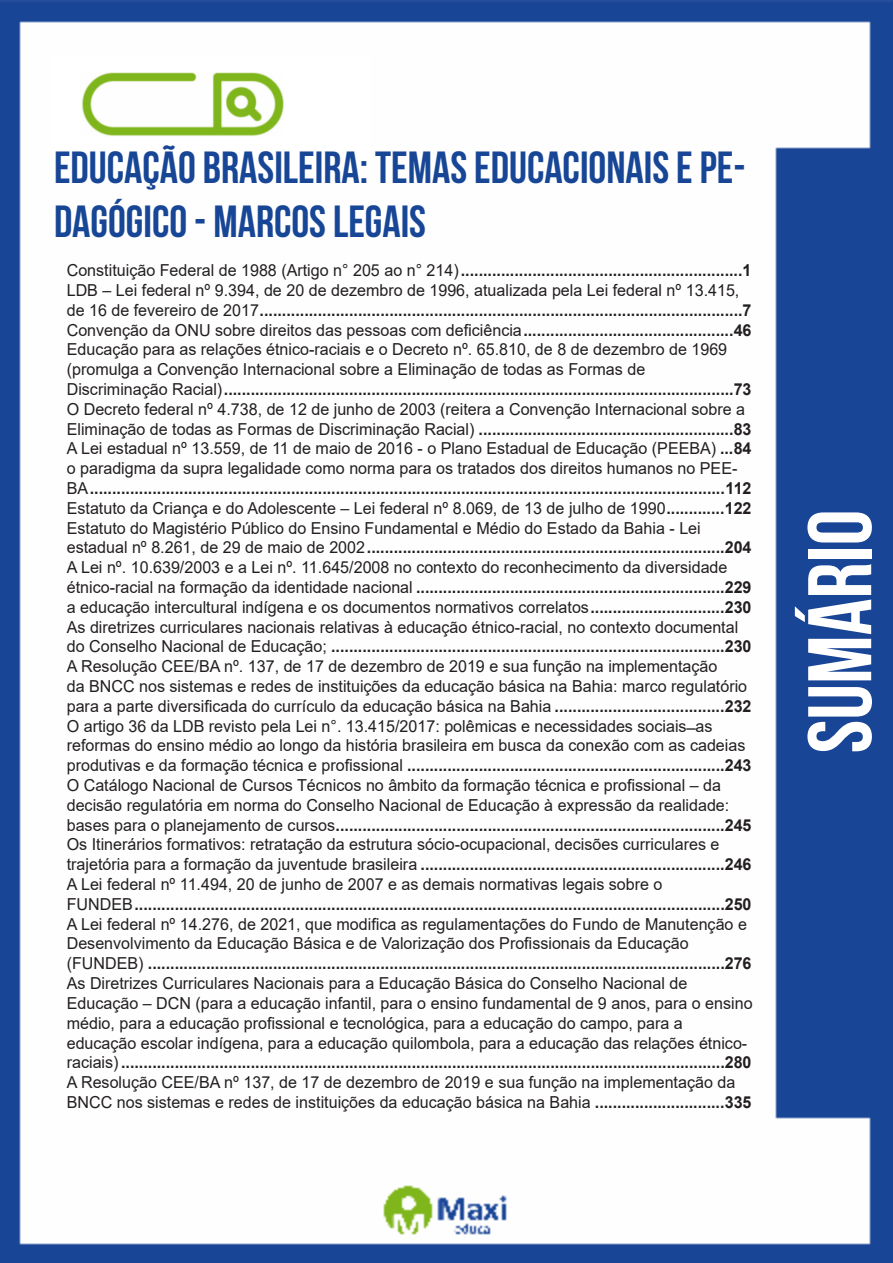
<style>
.page{position:relative;width:893px;height:1263px;background:#fff}
.page>*{position:absolute;margin:0;border:0;box-sizing:border-box;transform-origin:0 0}
.t1{font:700 90px "Bebas Neue";color:#fff}
.t2{font:700 45px/54px "Bebas Neue";color:#184696}
.t3{font:16.5px "Arial";color:#231f20}
.t4{font:700 16.5px "Arial";color:#231f20}
.s1{font-weight:400}
.s2{font-weight:700}
</style>
<div class="page">
<img style="left:0;top:0;width:893px;height:1263px">
<div style="left:53px;top:55px;width:317px;height:121px;background:#fff"></div>
<img style="left:82px;top:72px;width:201px;height:64px">
<p class="t2" style="left:54px;top:139px;width:693px">EDUCAÇÃO BRASILEIRA: TEMAS EDUCACIONAIS E PE-<br>DAGÓGICO - MARCOS LEGAIS</p>
<p class="t4" style="left:67px;top:259px;width:686px"><span class="s1">Constituição Federal de 1988 (Artigo n° 205 ao n° 214)</span>...............................................................1</p>
<p class="t3" style="left:67px;top:279px;width:674px">LDB – Lei federal nº 9.394, de 20 de dezembro de 1996, atualizada pela Lei federal nº 13.415,</p>
<p class="t4" style="left:67px;top:298px;width:686px"><span class="s1">de 16 de fevereiro de 2017</span>............................................................................................................7</p>
<p class="t3" style="left:67px;top:318px;width:686px">Convenção da ONU sobre direitos das pessoas com deficiência<span class="s2">...............................................46</span></p>
<p class="t3" style="left:67px;top:338px;width:662px">Educação para as relações étnico-raciais e o Decreto nº. 65.810, de 8 de dezembro de 1969</p>
<p class="t3" style="left:67px;top:358px;width:580px">(promulga a Convenção Internacional sobre a Eliminação de todas as Formas de</p>
<p class="t4" style="left:67px;top:378px;width:686px"><span class="s1">Discriminação Racial)</span>..................................................................................................................73</p>
<p class="t3" style="left:67px;top:398px;width:680px">O Decreto federal nº 4.738, de 12 de junho de 2003 (reitera a Convenção Internacional sobre a</p>
<p class="t4" style="left:67px;top:417px;width:686px"><span class="s1">Eliminação de todas as Formas de Discriminação Racial)</span> .........................................................83</p>
<p class="t3" style="left:67px;top:437px;width:686px">A Lei estadual nº 13.559, de 11 de maio de 2016 - o Plano Estadual de Educação (PEEBA) <span class="s2">...84</span></p>
<p class="t3" style="left:67px;top:457px;width:672px">o paradigma da supra legalidade como norma para os tratados dos direitos humanos no PEE-</p>
<p class="t4" style="left:67px;top:477px;width:686px"><span class="s1">BA</span>..............................................................................................................................................112</p>
<p class="t3" style="left:67px;top:497px;width:686px">Estatuto da Criança e do Adolescente – Lei federal nº 8.069, de 13 de julho de 1990<span class="s2">.............122</span></p>
<p class="t3" style="left:67px;top:516px;width:635px">Estatuto do Magistério Público do Ensino Fundamental e Médio do Estado da Bahia - Lei</p>
<p class="t4" style="left:67px;top:536px;width:686px"><span class="s1">estadual nº 8.261, de 29 de maio de 2002</span>................................................................................204</p>
<p class="t3" style="left:67px;top:556px;width:662px">A Lei nº. 10.639/2003 e a Lei nº. 11.645/2008 no contexto do reconhecimento da diversidade</p>
<p class="t4" style="left:67px;top:576px;width:686px"><span class="s1">étnico-racial na formação da identidade nacional</span> .....................................................................229</p>
<p class="t3" style="left:67px;top:596px;width:686px">a educação intercultural indígena e os documentos normativos correlatos<span class="s2">..............................230</span></p>
<p class="t3" style="left:67px;top:615px;width:673px">As diretrizes curriculares nacionais relativas à educação étnico-racial, no contexto documental</p>
<p class="t4" style="left:67px;top:635px;width:686px"><span class="s1">do Conselho Nacional de Educação;</span> ........................................................................................230</p>
<p class="t3" style="left:67px;top:655px;width:652px">A Resolução CEE/BA nº. 137, de 17 de dezembro de 2019 e sua função na implementação</p>
<p class="t3" style="left:67px;top:675px;width:682px">da BNCC nos sistemas e redes de instituições da educação básica na Bahia: marco regulatório</p>
<p class="t3" style="left:67px;top:695px;width:686px">para a parte diversificada do currículo da educação básica na Bahia <span class="s2">......................................232</span></p>
<p class="t3" style="left:67px;top:714px;width:647px">O artigo 36 da LDB revisto pela Lei n°. 13.415/2017: polêmicas e necessidades sociais ̶as</p>
<p class="t3" style="left:67px;top:734px;width:680px">reformas do ensino médio ao longo da história brasileira em busca da conexão com as cadeias</p>
<p class="t4" style="left:67px;top:754px;width:686px"><span class="s1">produtivas e da formação técnica e profissional</span> .......................................................................243</p>
<p class="t3" style="left:67px;top:774px;width:656px">O Catálogo Nacional de Cursos Técnicos no âmbito da formação técnica e profissional – da</p>
<p class="t3" style="left:67px;top:794px;width:664px">decisão regulatória em norma do Conselho Nacional de Educação à expressão da realidade:</p>
<p class="t4" style="left:67px;top:813px;width:686px"><span class="s1">bases para o planejamento de cursos</span>.......................................................................................245</p>
<p class="t3" style="left:67px;top:833px;width:654px">Os Itinerários formativos: retratação da estrutura sócio-ocupacional, decisões curriculares e</p>
<p class="t4" style="left:67px;top:853px;width:686px"><span class="s1">trajetória para a formação da juventude brasileira</span> ....................................................................246</p>
<p class="t3" style="left:67px;top:873px;width:597px">A Lei federal nº 11.494, 20 de junho de 2007 e as demais normativas legais sobre o</p>
<p class="t4" style="left:67px;top:892px;width:686px"><span class="s1">FUNDEB</span>....................................................................................................................................250</p>
<p class="t3" style="left:67px;top:912px;width:682px">A Lei federal nº 14.276, de 2021, que modifica as regulamentações do Fundo de Manutenção e</p>
<p class="t3" style="left:67px;top:932px;width:624px">Desenvolvimento da Educação Básica e de Valorização dos Profissionais da Educação</p>
<p class="t4" style="left:67px;top:952px;width:686px"><span class="s1">(FUNDEB)</span> .................................................................................................................................276</p>
<p class="t3" style="left:67px;top:972px;width:622px">As Diretrizes Curriculares Nacionais para a Educação Básica do Conselho Nacional de</p>
<p class="t3" style="left:67px;top:992px;width:687px">Educação – DCN (para a educação infantil, para o ensino fundamental de 9 anos, para o ensino</p>
<p class="t3" style="left:67px;top:1011px;width:618px">médio, para a educação profissional e tecnológica, para a educação do campo, para a</p>
<p class="t3" style="left:67px;top:1031px;width:682px">educação escolar indígena, para a educação quilombola, para a educação das relações étnico-</p>
<p class="t4" style="left:67px;top:1051px;width:686px"><span class="s1">raciais)</span>.......................................................................................................................................280</p>
<p class="t3" style="left:67px;top:1071px;width:670px">A Resolução CEE/BA nº 137, de 17 de dezembro de 2019 e sua função na implementação da</p>
<p class="t3" style="left:67px;top:1091px;width:686px">BNCC nos sistemas e redes de instituições da educação básica na Bahia <span class="s2">.............................335</span></p>
<h1 class="t1" style="left:791px;top:753px;width:245px;rotate:-90deg">SUMÁRIO</h1>
</div>
